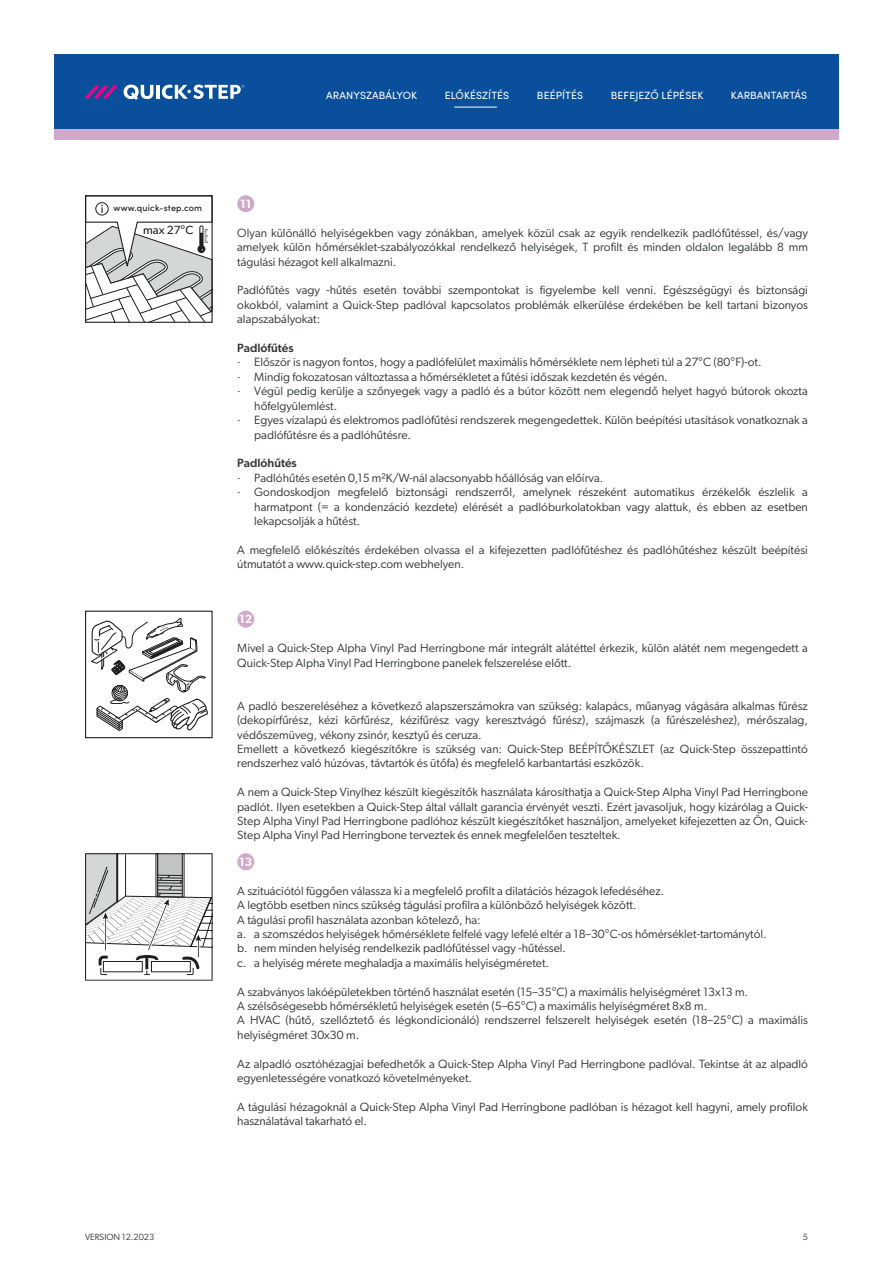
<style>
.page{position:relative;width:893px;height:1263px;background:#fff}
.page>*{position:absolute;margin:0;border:0;box-sizing:border-box;transform-origin:0 0}
.t1{font:12px/14.4px "Gibson";color:#2f3333}
.t2{font:500 12px "Gibson";color:#2f3333}
.t3{font:600 12px "Gibson";color:#fff}
.t4{font:11.85px "Gibson";color:#040506}
.t5{font:10.5px "Sofia Pro";letter-spacing:.01em;color:#fff}
.t6{font:500 9px "Sofia Pro";letter-spacing:.02em;color:#040506}
.t7{font:9px "Gibson";color:#2f3333}
</style>
<div class="page">
<div style="left:54px;top:54px;width:785px;height:75px;background:#0a4f9c"></div>
<div style="left:54px;top:129px;width:785px;height:11px;background:#d0a8ca"></div>
<svg style="left:85px;top:84px;width:32px;height:15px"></svg>
<svg style="left:124px;top:85px;width:29px;height:15px"></svg>
<hr style="left:156px;top:85px;width:4px;height:14px;background:#fff">
<svg style="left:162px;top:85px;width:82px;height:14px"></svg>
<svg style="left:87px;top:202px;width:124px;height:119px"></svg>
<div style="left:85px;top:195px;width:128px;height:128px;border:1px solid #040506"></div>
<div style="left:237px;top:195px;width:17px;height:17px;background:#d0a8ca;border-radius:50%"></div>
<div style="left:85px;top:611px;width:128px;height:127px;border:1px solid #040506"></div>
<svg style="left:91px;top:618px;width:117px;height:113px"></svg>
<div style="left:237px;top:611px;width:17px;height:17px;background:#d0a8ca;border-radius:50%"></div>
<svg style="left:85px;top:853px;width:128px;height:128px"></svg>
<hr style="left:158px;top:896px;width:24px;height:2px;background:#040506">
<hr style="left:125px;top:854px;width:1px;height:42px;background:#040506">
<div style="left:237px;top:853px;width:17px;height:17px;background:#d0a8ca;border-radius:50%"></div>
<hr style="left:454px;top:107px;width:43px;height:1px;background:#fff">
<p class="t5" style="left:326px;top:87px;width:92px">ARANYSZABÁLYOK</p>
<p class="t5" style="left:445px;top:87px;width:66px">ELŐKÉSZÍTÉS</p>
<p class="t5" style="left:537px;top:87px;width:48px">BEÉPÍTÉS</p>
<p class="t5" style="left:611px;top:87px;width:94px">BEFEJEZŐ LÉPÉSEK</p>
<p class="t5" style="left:731px;top:87px;width:78px">KARBANTARTÁS</p>
<p class="t6" style="left:114px;top:201px;width:90px">www.quick-step.com</p>
<p class="t4" style="left:143px;top:223px;width:52px">max 27°C</p>
<p class="t3" style="left:240px;top:196px;width:13px">11</p>
<p class="t1" style="left:237px;top:225px;width:572px;text-align:justify">Olyan különálló helyiségekben vagy zónákban, amelyek közül csak az egyik rendelkezik padlófűtéssel, és/vagy amelyek külön hőmérséklet-szabályozókkal rendelkező helyiségek, T profilt és minden oldalon legalább 8 mm tágulási hézagot kell alkalmazni.</p>
<p class="t1" style="left:237px;top:283px;width:572px;text-align:justify">Padlófűtés vagy -hűtés esetén további szempontokat is figyelembe kell venni. Egészségügyi és biztonsági okokból, valamint a Quick-Step padlóval kapcsolatos problémák elkerülése érdekében be kell tartani bizonyos alapszabályokat:</p>
<p class="t2" style="left:237px;top:341px;width:58px">Padlófűtés</p>
<p class="t1" style="left:237px;top:355px;width:526px">· Először is nagyon fontos, hogy a padlófelület maximális hőmérséklete nem lépheti túl a 27°C (80°F)-ot.</p>
<p class="t1" style="left:237px;top:369px;width:432px">· Mindig fokozatosan változtassa a hőmérsékletet a fűtési időszak kezdetén és végén.</p>
<p class="t1" style="left:237px;top:384px;width:572px">· Végül pedig kerülje a szőnyegek vagy a padló és a bútor között nem elegendő helyet hagyó bútorok okozta</p>
<p class="t1" style="left:254px;top:398px;width:85px">hőfelgyülemlést.</p>
<p class="t1" style="left:237px;top:413px;width:572px">· Egyes vízalapú és elektromos padlófűtési rendszerek megengedettek. Külön beépítési utasítások vonatkoznak a</p>
<p class="t1" style="left:254px;top:427px;width:158px">padlófűtésre és a padlóhűtésre.</p>
<p class="t2" style="left:237px;top:456px;width:61px">Padlóhűtés</p>
<p class="t1" style="left:237px;top:470px;width:368px">· Padlóhűtés esetén 0,15 m²K/W-nál alacsonyabb hőállóság van előírva.</p>
<p class="t1" style="left:237px;top:485px;width:572px">· Gondoskodjon megfelelő biztonsági rendszerről, amelynek részeként automatikus érzékelők észlelik a</p>
<p class="t1" style="left:254px;top:499px;width:555px">harmatpont (= a kondenzáció kezdete) elérését a padlóburkolatokban vagy alattuk, és ebben az esetben</p>
<p class="t1" style="left:254px;top:513px;width:107px">lekapcsolják a hűtést.</p>
<p class="t1" style="left:237px;top:542px;width:572px">A megfelelő előkészítés érdekében olvassa el a kifejezetten padlófűtéshez és padlóhűtéshez készült beépítési útmutatót a www.quick-step.com webhelyen.</p>
<p class="t3" style="left:239px;top:612px;width:15px">12</p>
<p class="t1" style="left:237px;top:641px;width:572px">Mivel a Quick-Step Alpha Vinyl Pad Herringbone már integrált alátéttel érkezik, külön alátét nem megengedett a<br>Quick-Step Alpha Vinyl Pad Herringbone panelek felszerelése előtt.</p>
<p class="t1" style="left:237px;top:698px;width:572px">A padló beszereléséhez a következő alapszerszámokra van szükség: kalapács, műanyag vágására alkalmas fűrész (dekopírfűrész, kézi körfűrész, kézifűrész vagy keresztvágó fűrész), szájmaszk (a fűrészeléshez), mérőszalag, védőszemüveg, vékony zsinór, kesztyű és ceruza.<br>Emellett a következő kiegészítőkre is szükség van: Quick-Step BEÉPÍTŐKÉSZLET (az Quick-Step összepattintó rendszerhez való húzóvas, távtartók és ütőfa) és megfelelő karbantartási eszközök.</p>
<p class="t1" style="left:237px;top:785px;width:572px;text-align:justify">A nem a Quick-Step Vinylhez készült kiegészítők használata károsíthatja a Quick-Step Alpha Vinyl Pad Herringbone padlót. Ilyen esetekben a Quick-Step által vállalt garancia érvényét veszti. Ezért javasoljuk, hogy kizárólag a Quick-Step Alpha Vinyl Pad Herringbone padlóhoz készült kiegészítőket használjon, amelyeket kifejezetten az Ön, Quick-Step Alpha Vinyl Pad Herringbone terveztek és ennek megfelelően teszteltek.</p>
<p class="t3" style="left:239px;top:854px;width:15px">13</p>
<p class="t1" style="left:237px;top:883px;width:531px">A szituációtól függően válassza ki a megfelelő profilt a dilatációs hézagok lefedéséhez.<br>A legtöbb esetben nincs szükség tágulási profilra a különböző helyiségek között.<br>A tágulási profil használata azonban kötelező, ha:<br>a. a szomszédos helyiségek hőmérséklete felfelé vagy lefelé eltér a 18–30°C-os hőmérséklet-tartománytól. b. nem minden helyiség rendelkezik padlófűtéssel vagy -hűtéssel.<br>c. a helyiség mérete meghaladja a maximális helyiségméretet.</p>
<p class="t1" style="left:237px;top:984px;width:572px">A szabványos lakóépületekben történő használat esetén (15–35°C) a maximális helyiségméret 13x13 m.<br>A szélsőségesebb hőmérsékletű helyiségek esetén (5–65°C) a maximális helyiségméret 8x8 m.<br>A HVAC (hűtő, szellőztető és légkondicionáló) rendszerrel felszerelt helyiségek esetén (18–25°C) a maximális helyiségméret 30x30 m.</p>
<p class="t1" style="left:237px;top:1056px;width:572px">Az alpadló osztóhézagjai befedhetők a Quick-Step Alpha Vinyl Pad Herringbone padlóval. Tekintse át az alpadló egyenletességére vonatkozó követelményeket.</p>
<p class="t1" style="left:237px;top:1099px;width:572px">A tágulási hézagoknál a Quick-Step Alpha Vinyl Pad Herringbone padlóban is hézagot kell hagyni, amely profilok használatával takarható el.</p>
<p class="t7" style="left:85px;top:1231px;width:71px">VERSION 12.2023</p>
<p class="t7" style="left:803px;top:1231px;width:7px">5</p>
</div>
